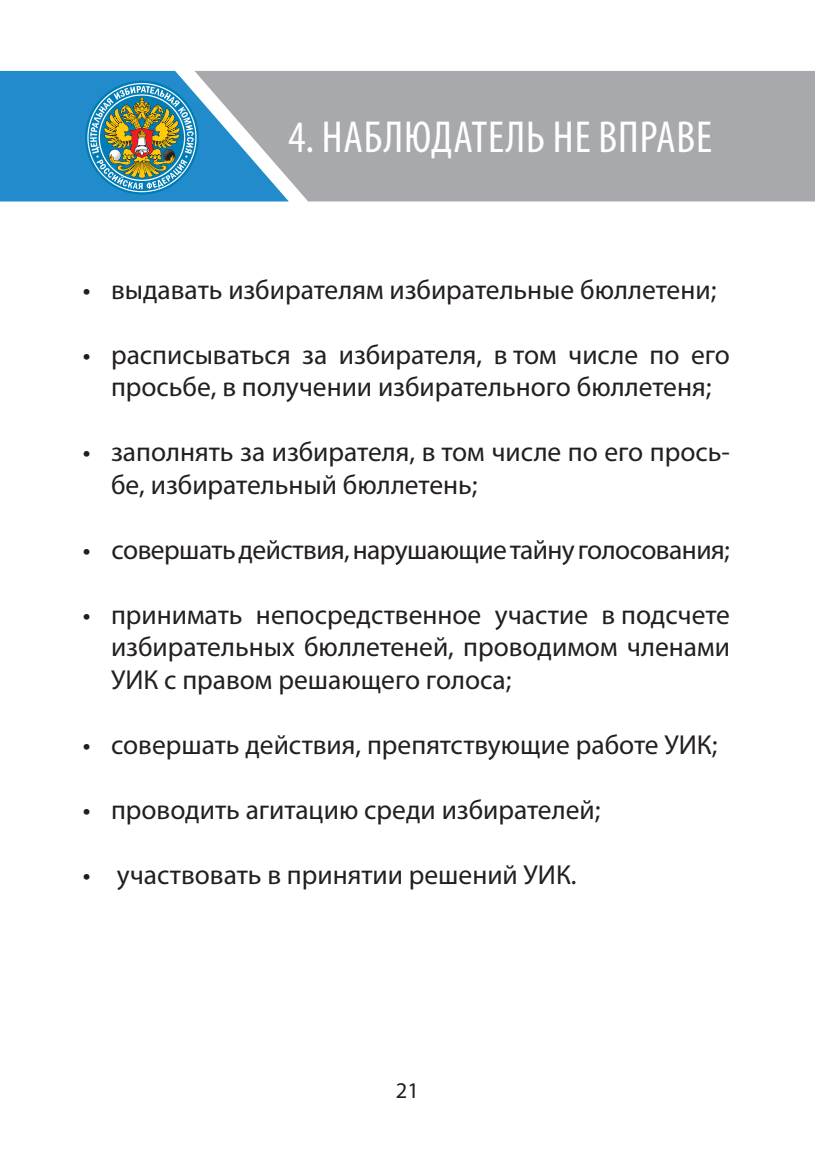
<style>
.page{position:relative;width:815px;height:1170px;background:#fff}
.page>*{position:absolute;margin:0;border:0;box-sizing:border-box;transform-origin:0 0}
.t1{font:condensed 45px "Myriad Pro";letter-spacing:.02em;color:#fff}
.t2{font:27.5px/32.5px "Myriad Pro";color:#231f20;text-align:center}
.t3{font:27.5px "Myriad Pro";letter-spacing:-.02em;color:#231f20}
.t4{font:22.5px "Myriad Pro";color:#231f20}
</style>
<div class="page">
<div style="left:289px;top:71px;width:526px;height:130px;background:#a8a9ad"></div>
<svg style="left:0;top:71px;width:289px;height:130px;background:#5598b8"></svg>
<p class="t1" style="left:288px;top:110px;width:425px">4. НАБЛЮДАТЕЛЬ НЕ ВПРАВЕ</p>
<p class="t2" style="left:83px;top:272px;width:635px">• выдавать избирателям избирательные бюллетени;</p>
<p class="t2" style="left:83px;top:337px;width:649px">• расписываться за избирателя, в том числе по его просьбе, в получении избирательного бюллетеня;</p>
<p class="t2" style="left:111px;top:435px;width:620px;text-align:left;text-indent:-28px">• заполнять за избирателя, в том числе по его прось&shy;бе, избирательный бюллетень;</p>
<p class="t3" style="left:83px;top:532px;width:649px">• совершать действия, нарушающие тайну голосования;</p>
<p class="t2" style="left:111px;top:597px;width:620px;text-align:justify;text-indent:-28px">• принимать непосредственное участие в подсчете избирательных бюллетеней, проводимом членами УИК с правом решающего голоса;</p>
<p class="t2" style="left:83px;top:727px;width:636px">• совершать действия, препятствующие работе УИК;</p>
<p class="t2" style="left:83px;top:792px;width:519px">• проводить агитацию среди избирателей;</p>
<p class="t2" style="left:83px;top:857px;width:495px">• участвовать в принятии решений УИК.</p>
<p class="t4" style="left:396px;top:1076px;width:25px">21</p>
</div>
